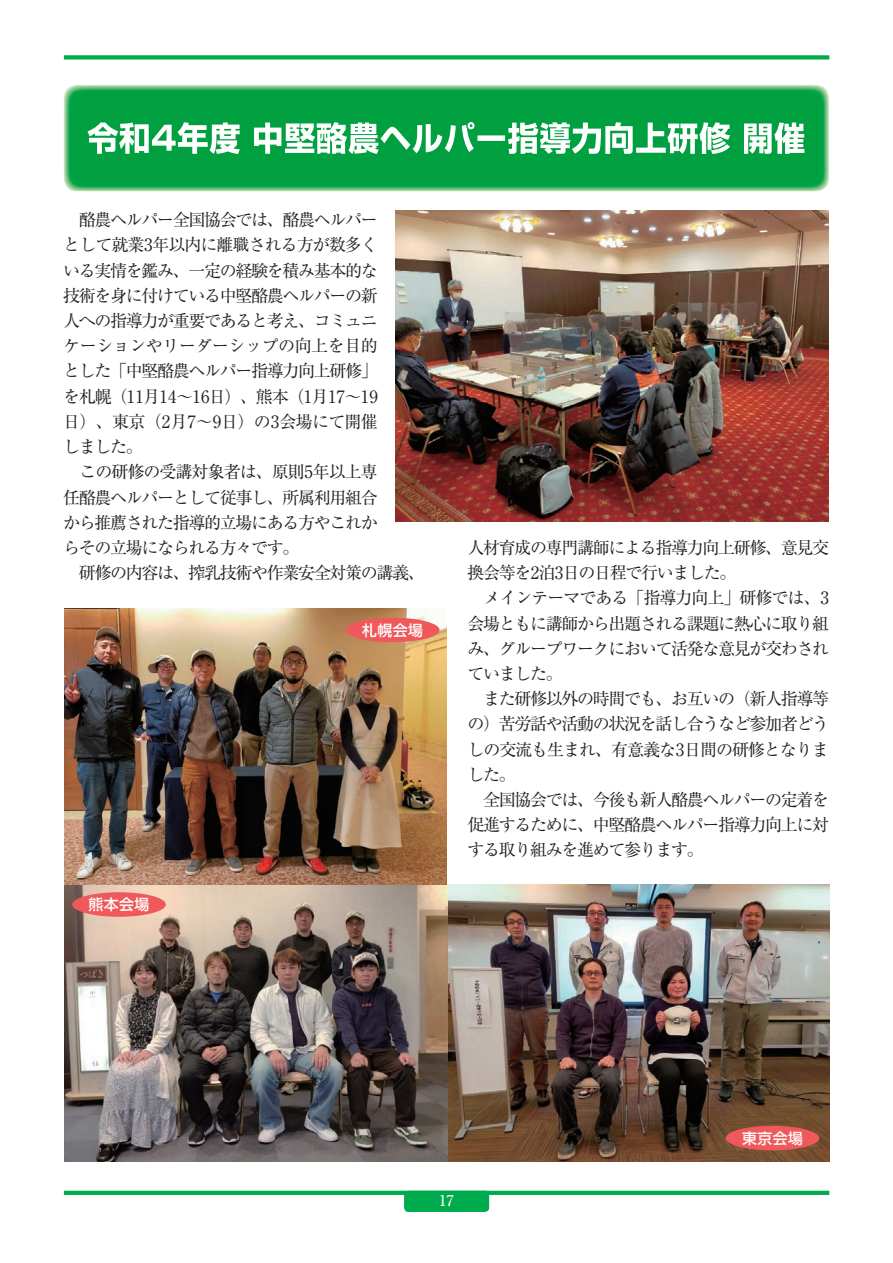
<style>
.page{position:relative;width:893px;height:1263px;background:#fff}
.page>*{position:absolute;margin:0;border:0;box-sizing:border-box;transform-origin:0 0}
.t1{font:16.95px/25.2px "Ryumin Pro";letter-spacing:-.08em;color:#231f20}
.t2{font:500 14.85px "Shin Go Pro";letter-spacing:.03em;color:#fff}
.t3{font:500 14.85px "Ryumin Pro";color:#fff}
</style>
<div class="page">
<hr style="left:64px;top:1191px;width:765px;height:4px;background:#00ab4d">
<div style="left:404px;top:1191px;width:85px;height:21px;background:#00ab4d;border-radius:4px"></div>
<div style="left:64px;top:55px;width:765px;height:5px;background:#00ab4d"></div>
<img style="left:64px;top:85px;width:765px;height:106px">
<img style="left:87px;top:122px;width:717px;height:32px">
<img style="left:395px;top:211px;width:434px;height:310px">
<img style="left:64px;top:884px;width:765px;height:277px">
<img style="left:64px;top:608px;width:382px;height:276px">
<div style="left:346px;top:618px;width:93px;height:24px;background:#f0595b;border-radius:50%"></div>
<div style="left:72px;top:892px;width:94px;height:25px;background:#f0595b;border-radius:50%"></div>
<div style="left:726px;top:1126px;width:93px;height:24px;background:#f0595b;border-radius:50%"></div>
<p class="t1" style="left:63px;top:206px;width:363px">　酪農ヘルパー全国協会では、酪農ヘルパー<br>として就業3年以内に離職される方が数多く<br>いる実情を鑑み、一定の経験を積み基本的な<br>技術を身に付けている中堅酪農ヘルパーの新<br>人への指導力が重要であると考え、コミュニ<br>ケーションやリーダーシップの向上を目的<br>とした「中堅酪農ヘルパー指導力向上研修」<br>を札幌（11月14～16日）、熊本（1月17～19<br>日）、東京（2月7～9日）の3会場にて開催<br>しました。<br>　この研修の受講対象者は、原則5年以上専<br>任酪農ヘルパーとして従事し、所属利用組合<br>から推薦された指導的立場にある方やこれか<br>らその立場になられる方々です。<br>　研修の内容は、搾乳技術や作業安全対策の講義、</p>
<p class="t2" style="left:89px;top:892px;width:62px">熊本会場</p>
<p class="t2" style="left:362px;top:618px;width:62px">札幌会場</p>
<p class="t1" style="left:467px;top:534px;width:363px">人材育成の専門講師による指導力向上研修、意見交換会等を2泊3日の日程で行いました。<br>　メインテーマである「指導力向上」研修では、3会場ともに講師から出題される課題に熱心に取り組み、グループワークにおいて活発な意見が交わされていました。<br>　また研修以外の時間でも、お互いの（新人指導等の）苦労話や活動の状況を話し合うなど参加者どうしの交流も生まれ、有意義な3日間の研修となりました。<br>　全国協会では、今後も新人酪農ヘルパーの定着を促進するために、中堅酪農ヘルパー指導力向上に対する取り組みを進めて参ります。</p>
<p class="t3" style="left:439px;top:1189px;width:16px">17</p>
<p class="t2" style="left:742px;top:1126px;width:62px">東京会場</p>
</div>
